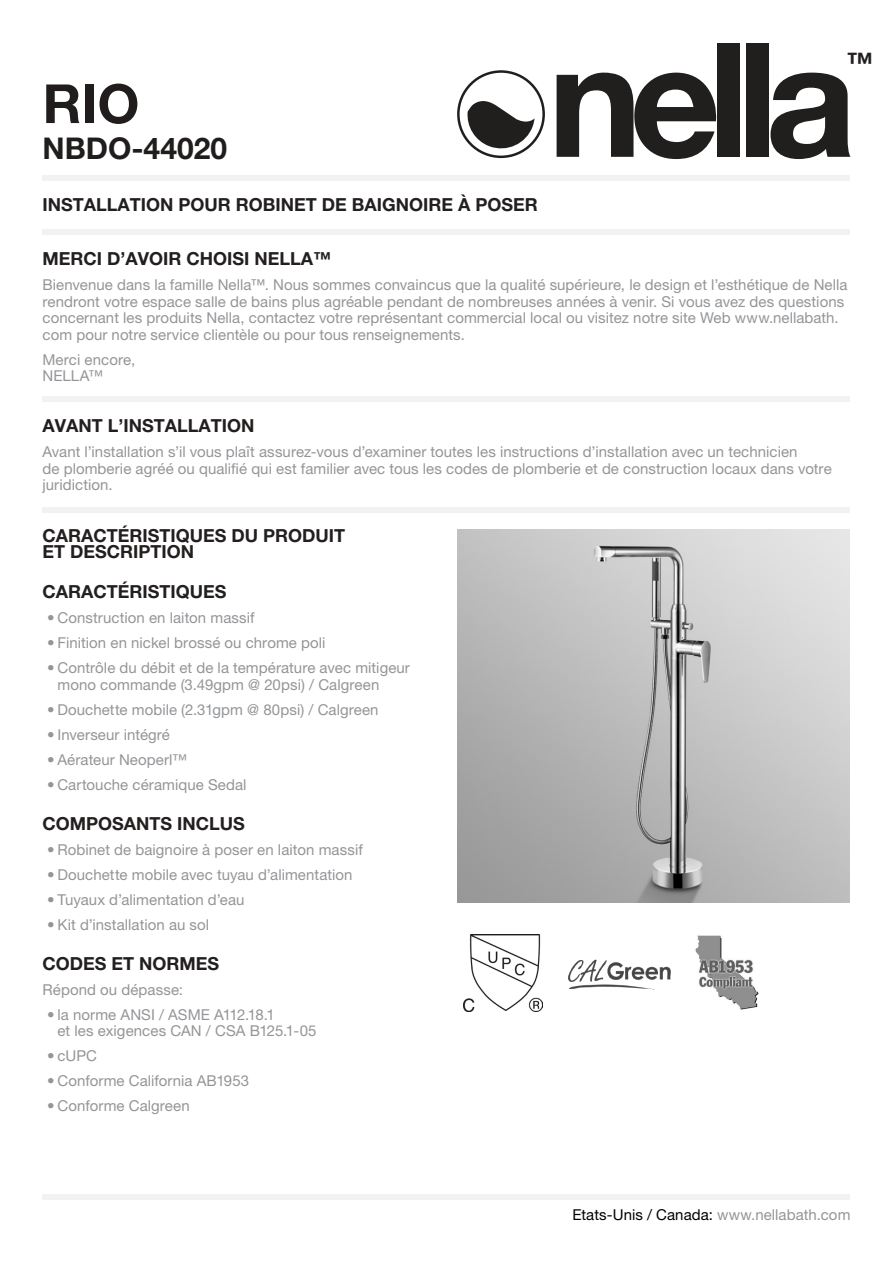
<style>
.page{position:relative;width:893px;height:1263px;background:#fff}
.page>*{position:absolute;margin:0;border:0;box-sizing:border-box;transform-origin:0 0}
.Product_Type{font:700 54px "Helvetica Neue LT Pro";color:#211d1d}
.Product_Type-2{font:700 30px "Helvetica Neue LT Pro";color:#211d1d}
.t1{font:700 27px "Helvetica Neue LT Pro";color:#231f1f}
.Headings{font:700 18px/15.8px "Helvetica Neue LT Pro";color:#231f1f}
.Text{font:15px/16.5px "Helvetica Neue LT Pro";letter-spacing:.005em;color:#939598}
.t2{font:15px "Helvetica Neue LT Pro";letter-spacing:.005em;color:#000}
.s1{color:#939598}
</style>
<div class="page">
<div style="left:43px;top:175px;width:807px;height:6px;background:#f2f2f2"></div>
<div style="left:43px;top:230px;width:807px;height:5px;background:#f2f2f2"></div>
<div style="left:43px;top:396px;width:807px;height:6px;background:#f2f2f2"></div>
<svg style="left:557px;top:73px;width:161px;height:86px"></svg>
<div style="left:718px;top:44px;width:22px;height:113px;background:#211e1e"></div>
<div style="left:746px;top:44px;width:23px;height:113px;background:#211e1e"></div>
<svg style="left:770px;top:73px;width:80px;height:86px"></svg>
<svg style="left:457px;top:70px;width:88px;height:88px"></svg>
<div style="left:43px;top:1194px;width:807px;height:5px;background:#f2f2f2"></div>
<img style="left:463px;top:934px;width:80px;height:77px">
<img style="left:695px;top:935px;width:64px;height:75px">
<img style="left:568px;top:959px;width:103px;height:31px">
<img style="left:457px;top:529px;width:392px;height:373px">
<div style="left:43px;top:507px;width:807px;height:6px;background:#f2f2f2"></div>
<p class="Product_Type" style="left:43px;top:70px;width:98px">RIO</p>
<p class="Product_Type-2" style="left:43px;top:130px;width:186px">NBDO-44020</p>
<p class="Headings" style="left:43px;top:196px;width:497px">INSTALLATION POUR ROBINET DE BAIGNOIRE À POSER</p>
<h3 class="t1" style="left:846px;top:46px;width:28px">™</h3>
<p class="Headings" style="left:43px;top:251px;width:290px">MERCI D’AVOIR CHOISI NELLA™</p>
<p class="Text" style="left:43px;top:276px;width:806px">Bienvenue dans la famille Nella™. Nous sommes convaincus que la qualité supérieure, le design et l’esthétique de Nella rendront votre espace salle de bains plus agréable pendant de nombreuses années à venir. Si vous avez des questions concernant les produits Nella, contactez votre représentant commercial local ou visitez notre site Web www.nellabath. com pour notre service clientèle ou pour tous renseignements.</p>
<p class="Text" style="left:43px;top:351px;width:94px">Merci encore,<br>NELLA™</p>
<p class="Headings" style="left:43px;top:417px;width:214px">AVANT L’INSTALLATION</p>
<p class="Text" style="left:43px;top:443px;width:791px">Avant l’installation s’il vous plaît assurez-vous d’examiner toutes les instructions d’installation avec un technicien<br>de plomberie agréé ou qualifié qui est familier avec tous les codes de plomberie et de construction locaux dans votre juridiction.</p>
<p class="Headings" style="left:43px;top:528px;width:304px">CARACTÉRISTIQUES DU PRODUIT<br>ET DESCRIPTION</p>
<p class="Headings" style="left:43px;top:583px;width:185px">CARACTÉRISTIQUES</p>
<p class="Text" style="left:47px;top:609px;width:209px">• Construction en laiton massif</p>
<p class="Text" style="left:47px;top:634px;width:280px">• Finition en nickel brossé ou chrome poli</p>
<p class="Text" style="left:58px;top:659px;width:354px;text-indent:-10px">• Contrôle du débit et de la température avec mitigeur mono commande (3.49gpm @ 20psi) / Calgreen</p>
<p class="Text" style="left:47px;top:701px;width:333px">• Douchette mobile (2.31gpm @ 80psi) / Calgreen</p>
<p class="Text" style="left:47px;top:726px;width:125px">• Inverseur intégré</p>
<p class="Text" style="left:47px;top:751px;width:142px">• Aérateur Neoperl™</p>
<p class="Text" style="left:47px;top:776px;width:201px">• Cartouche céramique Sedal</p>
<p class="Headings" style="left:43px;top:815px;width:204px">COMPOSANTS INCLUS</p>
<p class="Text" style="left:47px;top:841px;width:317px">• Robinet de baignoire à poser en laiton massif</p>
<p class="Text" style="left:47px;top:866px;width:307px">• Douchette mobile avec tuyau d’alimentation</p>
<p class="Text" style="left:47px;top:891px;width:199px">• Tuyaux d’alimentation d’eau</p>
<p class="Text" style="left:47px;top:916px;width:164px">• Kit d’installation au sol</p>
<p class="Headings" style="left:43px;top:955px;width:178px">CODES ET NORMES</p>
<p class="Text" style="left:43px;top:981px;width:142px">Répond ou dépasse:</p>
<p class="Text" style="left:58px;top:1006px;width:261px;text-indent:-10px">• la norme ANSI / ASME A112.18.1<br>et les exigences CAN / CSA B125.1-05</p>
<p class="Text" style="left:47px;top:1047px;width:51px">• cUPC</p>
<p class="Text" style="left:47px;top:1072px;width:204px">• Conforme California AB1953</p>
<p class="Text" style="left:47px;top:1097px;width:144px">• Conforme Calgreen</p>
<p class="t2" style="left:572px;top:1206px;width:280px">Etats-Unis / Canada: <span class="s1">www.nellabath.com</span></p>
</div>
